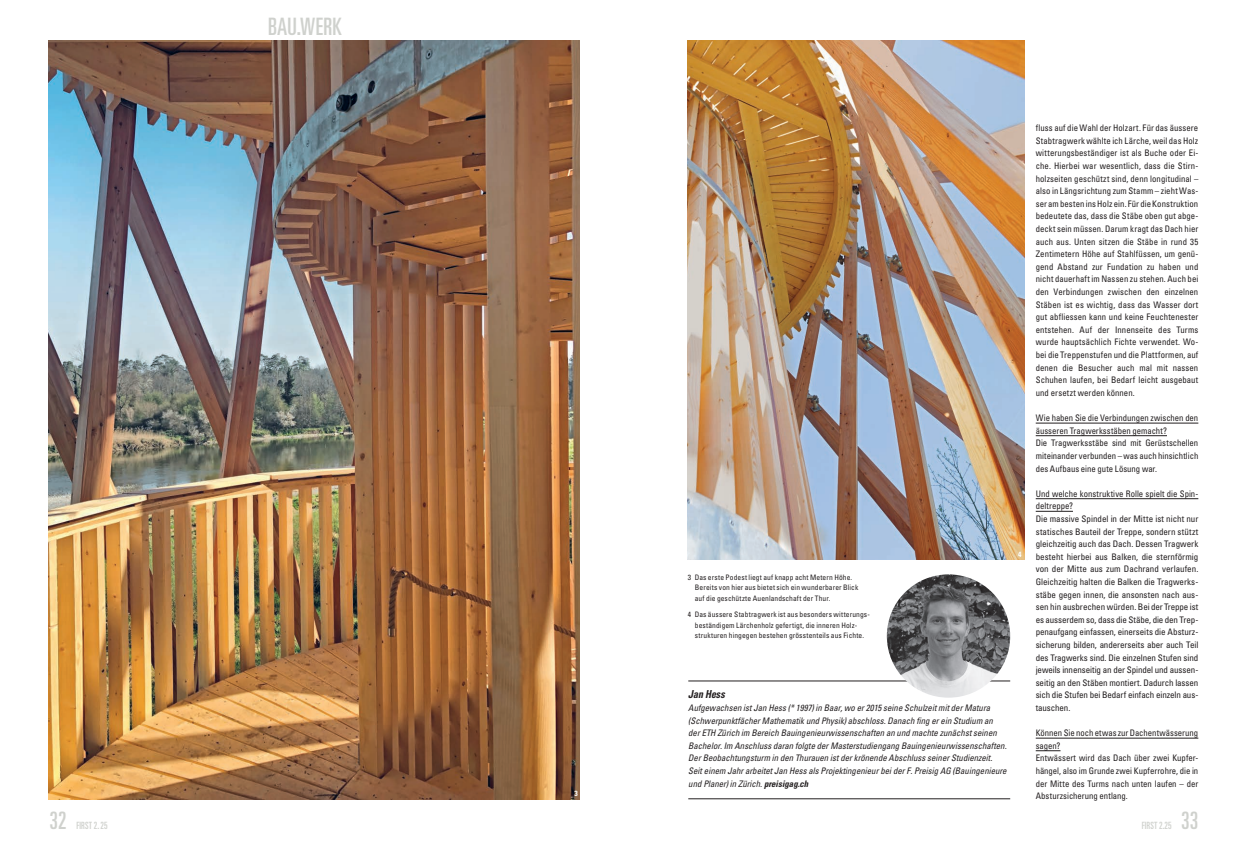
<style>
.page{position:relative;width:1248px;height:842px;background:#fff}
.page>*{position:absolute;margin:0;border:0;box-sizing:border-box;transform-origin:0 0}
.t1{font:ultra-condensed 24px "Univers LT Std";letter-spacing:.005em;color:#cfd1cd;scale:.95 1}
.t2{font:italic 700 condensed 11px "Univers LT Std";letter-spacing:-.005em;color:#231f20;scale:.9 1}
.t3{font:ultra-condensed 10px "Univers LT Std";letter-spacing:.01em;color:#cfd1cd;scale:.95 1}
.t4{font:condensed 9px/12.6px "Univers LT Std";letter-spacing:-.005em;color:#231f20}
.t5{font:italic condensed 9px/12.6px "Univers LT Std";color:#231f20}
.t6{font:condensed 7.5px/10.5px "Univers LT Std";letter-spacing:.01em;color:#231f20}
.t7{font:700 condensed 7.5px "Univers LT Std";color:#fff}
.s1{font-weight:700}
</style>
<div class="page">
<hr style="left:1035px;top:423px;width:163px;height:1px;background:#231f20">
<hr style="left:1035px;top:435px;width:131px;height:1px;background:#231f20">
<hr style="left:1035px;top:498px;width:163px;height:1px;background:#231f20">
<hr style="left:1035px;top:511px;width:37px;height:1px;background:#231f20">
<hr style="left:1035px;top:738px;width:163px;height:1px;background:#231f20">
<svg style="left:1035px;top:750px;width:25px;height:1px"></svg>
<hr style="left:688px;top:681px;width:322px;height:1px;background:#231f20">
<hr style="left:688px;top:798px;width:322px;height:1px;background:#231f20">
<img style="left:886px;top:574px;width:124px;height:124px;border-radius:62px">
<img style="left:48px;top:41px;width:531px;height:758px">
<img style="left:687px;top:40px;width:337px;height:520px">
<h1 class="t1" style="left:268px;top:13px;width:79px">BAU.WERK</h1>
<p class="t7" style="left:574px;top:789px;width:5px">3</p>
<p class="t6" style="left:694px;top:572px;width:165px;text-indent:-7px">3 Das erste Podest liegt auf knapp acht Metern Höhe.<br>Bereits von hier aus bietet sich ein wunderbarer Blick auf die geschützte Auenlandschaft der Thur.</p>
<p class="t6" style="left:694px;top:609px;width:175px;text-indent:-7px">4 Das äussere Stabtragwerk ist aus besonders witterungs&shy;beständigem Lärchenholz gefertigt, die inneren Holz&shy;strukturen hingegen bestehen grösstenteils aus Fichte.</p>
<p class="t7" style="left:1017px;top:550px;width:5px">4</p>
<p class="t2" style="left:688px;top:688px;width:42px">Jan Hess</p>
<p class="t5" style="left:688px;top:701px;width:320px">Aufgewachsen ist Jan Hess (* 1997) in Baar, wo er 2015 seine Schulzeit mit der Matura (Schwerpunktfächer Mathematik und Physik) abschloss. Danach fing er ein Studium an der ETH Zürich im Bereich Bauingenieurwissenschaften an und machte zunächst seinen Bachelor. Im Anschluss daran folgte der Masterstudiengang Bauingenieurwissenschaften.<br>Der Beobachtungsturm in den Thurauen ist der krönende Abschluss seiner Studienzeit.<br>Seit einem Jahr arbeitet Jan Hess als Projektingenieur bei der F. Preisig AG (Bauingenieure und Planer) in Zürich. <span class="s1">preisigag.ch</span></p>
<p class="t4" style="left:1035px;top:122px;width:164px;text-align:justify">fluss auf die Wahl der Holzart. Für das äussere Stabtragwerk wählte ich Lärche, weil das Holz witterungsbeständiger ist als Buche oder Ei&shy;che. Hierbei war wesentlich, dass die Stirn&shy;holzseiten geschützt sind, denn longitudinal – also in Längsrichtung zum Stamm – zieht Was&shy;ser am besten ins Holz ein. Für die Konstruktion bedeutete das, dass die Stäbe oben gut abge&shy;deckt sein müssen. Darum kragt das Dach hier auch aus. Unten sitzen die Stäbe in rund 35<br>Zentimetern Höhe auf Stahlfüssen, um genü&shy;gend Abstand zur Fundation zu haben und nicht dauerhaft im Nassen zu stehen. Auch bei den Verbindungen zwischen den einzelnen Stäben ist es wichtig, dass das Wasser dort gut abfliessen kann und keine Feuchtenester entstehen. Auf der Innenseite des Turms wurde hauptsächlich Fichte verwendet. Wo&shy;bei die Treppenstufen und die Plattformen, auf denen die Besucher auch mal mit nassen Schuhen laufen, bei Bedarf leicht ausgebaut und ersetzt werden können.</p>
<p class="t4" style="left:1035px;top:411px;width:164px">Wie haben Sie die Verbindungen zwischen den äusseren Tragwerksstäben gemacht?<br>Die Tragwerksstäbe sind mit Gerüstschellen miteinander verbunden – was auch hinsichtlich des Aufbaus eine gute Lösung war.</p>
<p class="t4" style="left:1035px;top:487px;width:164px">Und welche konstruktive Rolle spielt die Spin&shy;deltreppe?<br>Die massive Spindel in der Mitte ist nicht nur statisches Bauteil der Treppe, sondern stützt gleichzeitig auch das Dach. Dessen Tragwerk besteht hierbei aus Balken, die sternförmig von der Mitte aus zum Dachrand verlaufen.<br>Gleichzeitig halten die Balken die Tragwerks&shy;stäbe gegen innen, die ansonsten nach aus&shy;sen hin ausbrechen würden. Bei der Treppe ist es ausserdem so, dass die Stäbe, die den Trep&shy;penaufgang einfassen, einerseits die Absturz&shy;sicherung bilden, andererseits aber auch Teil des Tragwerks sind. Die einzelnen Stufen sind jeweils innenseitig an der Spindel und aussen&shy;seitig an den Stäben montiert. Dadurch lassen sich die Stufen bei Bedarf einfach einzeln aus&shy;tauschen.</p>
<p class="t4" style="left:1035px;top:726px;width:164px">Können Sie noch etwas zur Dachentwässerung sagen?<br>Entwässert wird das Dach über zwei Kupfer&shy;hängel, also im Grunde zwei Kupferrohre, die in der Mitte des Turms nach unten laufen – der Absturzsicherung entlang.</p>
<h1 class="t1" style="left:50px;top:807px;width:19px">32</h1>
<p class="t3" style="left:76px;top:820px;width:34px">FIRST 2.25</p>
<p class="t3" style="left:1141px;top:820px;width:33px">FIRST 2.25</p>
<h1 class="t1" style="left:1181px;top:807px;width:19px">33</h1>
</div>
